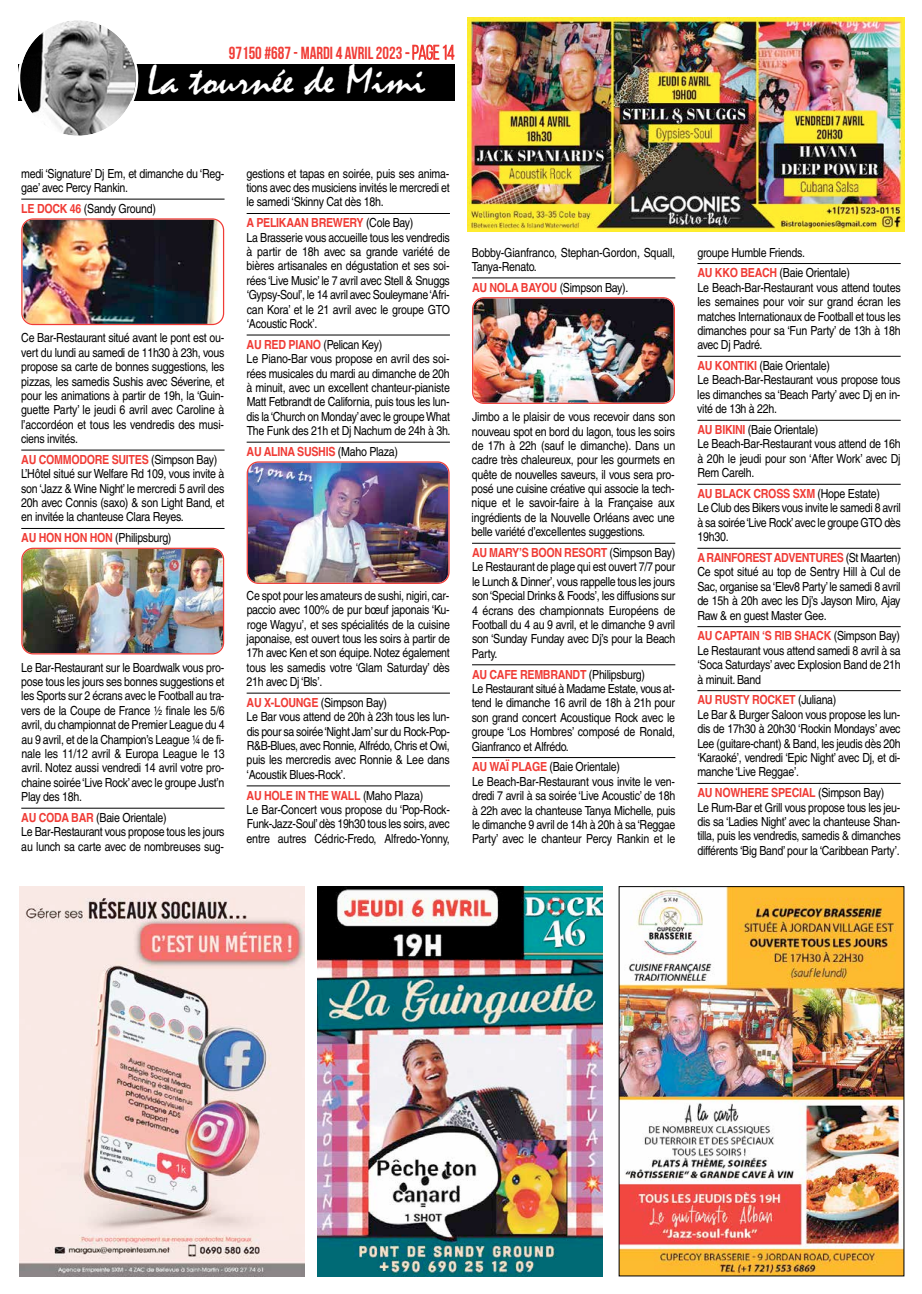
<style>
.page{position:relative;width:922px;height:1294px;background:#fff}
.page>*{position:absolute;margin:0;border:0;box-sizing:border-box;transform-origin:0 0}
.t1{font:42.25px "Mistral";color:#fff;scale:1.07 1}
.t2{font:700 17.5px "Bebas Neue";color:#f03c36;scale:.95 1}
.t3{font:12.5px/14.4px "Helvetica";letter-spacing:-.025em;color:#000;scale:.85 1}
.t4{font:700 12.5px "Helvetica";letter-spacing:-.025em;color:#f03c36;scale:.85 1}
.s1{font-weight:400}
.s2{font-weight:400;font-size:20px}
.s3{font-weight:700;color:#f03c36}
.s4{font-weight:400;color:#000}
</style>
<div class="page">
<hr style="left:21px;top:199px;width:203px;height:1px;background:#000">
<hr style="left:21px;top:450px;width:203px;height:1px;background:#000">
<hr style="left:21px;top:528px;width:203px;height:1px;background:#000">
<hr style="left:21px;top:807px;width:203px;height:1px;background:#000">
<hr style="left:246px;top:213px;width:204px;height:1px;background:#000">
<hr style="left:246px;top:335px;width:204px;height:1px;background:#000">
<hr style="left:246px;top:442px;width:204px;height:1px;background:#000">
<hr style="left:246px;top:692px;width:204px;height:1px;background:#000">
<hr style="left:246px;top:785px;width:204px;height:1px;background:#000">
<hr style="left:472px;top:277px;width:203px;height:1px;background:#000">
<hr style="left:472px;top:543px;width:203px;height:1px;background:#000">
<hr style="left:472px;top:664px;width:203px;height:1px;background:#000">
<hr style="left:472px;top:757px;width:203px;height:1px;background:#000">
<hr style="left:697px;top:263px;width:203px;height:1px;background:#000">
<hr style="left:697px;top:356px;width:203px;height:1px;background:#000">
<hr style="left:697px;top:420px;width:203px;height:1px;background:#000">
<hr style="left:697px;top:484px;width:203px;height:1px;background:#000">
<hr style="left:697px;top:548px;width:203px;height:1px;background:#000">
<hr style="left:697px;top:626px;width:203px;height:1px;background:#000">
<hr style="left:697px;top:690px;width:203px;height:1px;background:#000">
<hr style="left:697px;top:783px;width:203px;height:1px;background:#000">
<img style="left:21px;top:218px;width:203px;height:107px">
<img style="left:21px;top:547px;width:203px;height:107px">
<img style="left:246px;top:461px;width:203px;height:123px">
<img style="left:472px;top:297px;width:202px;height:107px">
<div style="left:18px;top:64px;width:436px;height:36px;background:#000"></div>
<svg style="left:18px;top:20px;width:120px;height:116px"></svg>
<svg style="left:405px;top:45px;width:49px;height:15px"></svg>
<img style="left:19px;top:886px;width:286px;height:390px">
<img style="left:620px;top:888px;width:282px;height:386px">
<img style="left:467px;top:18px;width:437px;height:213px">
<img style="left:317px;top:886px;width:285px;height:390px">
<h2 class="t2" style="left:229px;top:44px;width:239px">97150 #687 - MARDI4 AVRIL2023 <span class="s1">-</span><span class="s2">page14</span></h2>
<h1 class="t1" style="left:147px;top:57px;width:262px">La tournée de Mimi</h1>
<p class="t3" style="left:21px;top:166px;width:240px">medi ‘Signature’ Dj Em, et dimanche du ‘Reg&shy;gae’ avec Percy Rankin.</p>
<p class="t3" style="left:21px;top:201px;width:160px"><span class="s3">LE DOCK 46</span> (Sandy Ground)</p>
<p class="t3" style="left:21px;top:331px;width:241px;text-align:justify">Ce Bar-Restaurant situé avant le pont est ou&shy;vert du lundi au samedi de 11h30 à 23h, vous propose sa carte de bonnes suggestions, les pizzas, les samedis Sushis avec Séverine, et pour les animations à partir de 19h, la ‘Guin&shy;guette Party’ le jeudi 6 avril avec Caroline à l’accordéon et tous les vendredis des musi&shy;ciens invités.</p>
<p class="t3" style="left:21px;top:452px;width:240px"><span class="s3">AU COMMODORE SUITES</span> (Simpson Bay)<br>L’Hôtel situé sur Welfare Rd 109, vous invite à son ‘Jazz &amp; Wine Night’ le mercredi 5 avril des 20h avec Connis (saxo) &amp; son Light Band, et en invitée la chanteuse Clara Reyes.</p>
<p class="t3" style="left:21px;top:530px;width:178px"><span class="s3">AU HON HON HON</span> (Philipsburg)</p>
<p class="t3" style="left:21px;top:660px;width:241px;text-align:justify">Le Bar-Restaurant sur le Boardwalk vous pro&shy;pose tous les jours ses bonnes suggestions et les Sports sur 2 écrans avec le Football au tra&shy;vers de la Coupe de France ½ finale les 5/6 avril, du championnat de Premier League du 4 au 9 avril, et de la Champion’s League ¼ de fi&shy;nale les 11/12 avril &amp; Europa League le 13 avril. Notez aussi vendredi 14 avril votre pro&shy;chaine soirée‘Live Rock’avec le groupe Just’n Play des 18h.</p>
<p class="t3" style="left:21px;top:810px;width:241px"><span class="s3">AU CODA BAR</span> (Baie Orientale)<br>Le Bar-Restaurant vous propose tous les jours au lunch sa carte avec de nombreuses sug-</p>
<p class="t3" style="left:246px;top:166px;width:240px;text-align:justify">gestions et tapas en soirée, puis ses anima&shy;tions avec des musiciens invités le mercredi et le samedi ‘Skinny Cat dès 18h.</p>
<p class="t3" style="left:246px;top:216px;width:241px"><span class="s3">A PELIKAAN BREWERY</span> (Cole Bay)<br>La Brasserie vous accueille tous les vendredis à partir de 18h avec sa grande variété de bières artisanales en dégustation et ses soi&shy;rées ‘Live Music’ le 7 avril avec Stell &amp; Snuggs ‘Gypsy-Soul’, le 14 avril avec Souleymane‘Afri&shy;can Kora’ et le 21 avril avec le groupe GTO ‘Acoustic Rock’.</p>
<p class="t3" style="left:246px;top:337px;width:241px"><span class="s3">AU RED PIANO</span> (Pelican Key)<br>Le Piano-Bar vous propose en avril des soi&shy;rées musicales du mardi au dimanche de 20h à minuit, avec un excellent chanteur-pianiste Matt Fetbrandt de California, puis tous les lun&shy;dis la‘Church on Monday’avec le groupe What The Funk des 21h et Dj Nachum de 24h à 3h.</p>
<p class="t4" style="left:246px;top:441px;width:180px">AU ALINA SUSHIS <span class="s4">(Maho Plaza)</span></p>
<p class="t3" style="left:246px;top:588px;width:241px;text-align:justify">Ce spot pour les amateurs de sushi, nigiri, car&shy;paccio avec 100% de pur bœuf japonais ‘Ku&shy;roge Wagyu’, et ses spécialités de la cuisine japonaise, est ouvert tous les soirs à partir de 17h avec Ken et son équipe. Notez également tous les samedis votre ‘Glam Saturday’ dès 21h avec Dj ‘Bls’.</p>
<p class="t3" style="left:246px;top:695px;width:241px"><span class="s3">AU X-LOUNGE</span> (Simpson Bay)<br>Le Bar vous attend de 20h à 23h tous les lun&shy;dis pour sa soirée‘Night Jam’sur du Rock-Pop-R&amp;B-Blues, avec Ronnie, Alfrédo, Chris et Owi, puis les mercredis avec Ronnie &amp; Lee dans ‘Acoustik Blues-Rock’.</p>
<p class="t3" style="left:246px;top:788px;width:241px"><span class="s3">AU HOLE IN THE WALL</span> (Maho Plaza)<br>Le Bar-Concert vous propose du ‘Pop-Rock-Funk-Jazz-Soul’dès 19h30 tous les soirs, avec entre autres Cédric-Fredo, Alfredo-Yonny,</p>
<p class="t3" style="left:472px;top:245px;width:240px">Bobby-Gianfranco, Stephan-Gordon, Squall,<br>Tanya-Renato.</p>
<p class="t3" style="left:472px;top:280px;width:185px"><span class="s3">AU NOLA BAYOU</span> (Simpson Bay).</p>
<p class="t3" style="left:471px;top:409px;width:241px;text-align:justify">Jimbo a le plaisir de vous recevoir dans son nouveau spot en bord du lagon, tous les soirs de 17h à 22h (sauf le dimanche). Dans un cadre très chaleureux, pour les gourmets en quête de nouvelles saveurs, il vous sera pro&shy;posé une cuisine créative qui associe la tech&shy;nique et le savoir-faire à la Française aux ingrédients de la Nouvelle Orléans avec une belle variété d’excellentes suggestions.</p>
<p class="t3" style="left:472px;top:545px;width:241px;text-align:justify"><span class="s3">AU MARY’S BOON RESORT</span> (Simpson Bay)<br>Le Restaurant de plage qui est ouvert 7/7 pour le Lunch &amp; Dinner’, vous rappelle tous les jours son‘Special Drinks &amp; Foods’, les diffusions sur 4 écrans des championnats Européens de Football du 4 au 9 avril, et le dimanche 9 avril son ‘Sunday Funday avec Dj’s pour la Beach Party.</p>
<p class="t3" style="left:471px;top:667px;width:241px"><span class="s3">AU CAFE REMBRANDT</span> (Philipsburg)<br>Le Restaurant situé à Madame Estate, vous at&shy;tend le dimanche 16 avril de 18h à 21h pour son grand concert Acoustique Rock avec le groupe ‘Los Hombres’ composé de Ronald, Gianfranco et Alfrédo.</p>
<p class="t3" style="left:472px;top:759px;width:241px"><span class="s3">AU WAÏ PLAGE</span> (Baie Orientale)<br>Le Beach-Bar-Restaurant vous invite le ven&shy;dredi 7 avril à sa soirée ‘Live Acoustic’ de 18h à 22h avec la chanteuse Tanya Michelle, puis le dimanche 9 avril de 14h à 20h à sa ‘Reggae Party’ avec le chanteur Percy Rankin et le</p>
<p class="t3" style="left:697px;top:242px;width:181px;line-height:20.9px">groupe Humble Friends.<br><span class="s3">AU KKO BEACH</span> (Baie Orientale)</p>
<p class="t3" style="left:697px;top:280px;width:241px;text-align:justify">Le Beach-Bar-Restaurant vous attend toutes les semaines pour voir sur grand écran les matches Internationaux de Football et tous les dimanches pour sa ‘Fun Party’ de 13h à 18h avec Dj Padré.</p>
<p class="t3" style="left:697px;top:358px;width:240px"><span class="s3">AU KONTIKI</span> (Baie Orientale)<br>Le Beach-Bar-Restaurant vous propose tous les dimanches sa ‘Beach Party’ avec Dj en in&shy;vité de 13h à 22h.</p>
<p class="t3" style="left:697px;top:422px;width:241px"><span class="s3">AU BIKINI</span> (Baie Orientale)<br>Le Beach-Bar-Restaurant vous attend de 16h à 20h le jeudi pour son ‘After Work’ avec Dj<br>Rem Carelh.</p>
<p class="t3" style="left:697px;top:486px;width:241px"><span class="s3">AU BLACK CROSS SXM</span> (Hope Estate)<br>Le Club des Bikers vous invite le samedi 8 avril à sa soirée‘Live Rock’avec le groupe GTO dès<br>19h30.</p>
<p class="t3" style="left:697px;top:550px;width:241px;text-align:justify"><span class="s3">A RAINFOREST ADVENTURES</span> (St Maarten)<br>Ce spot situé au top de Sentry Hill à Cul de Sac, organise sa ‘Elev8 Party’ le samedi 8 avril de 15h à 20h avec les Dj’s Jayson Miro, Ajay Raw &amp; en guest Master Gee.</p>
<p class="t3" style="left:697px;top:629px;width:241px;text-align:justify"><span class="s3">AU CAPTAIN ‘S RIB SHACK</span> (Simpson Bay)<br>Le Restaurant vous attend samedi 8 avril à sa ‘Soca Saturdays’ avec Explosion Band de 21h à minuit. Band</p>
<p class="t3" style="left:697px;top:693px;width:241px"><span class="s3">AU RUSTY ROCKET</span> (Juliana)<br>Le Bar &amp; Burger Saloon vous propose les lun&shy;dis de 17h30 à 20h30 ‘Rockin Mondays’ avec Lee (guitare-chant) &amp; Band, les jeudis dès 20h ‘Karaoké’, vendredi ‘Epic Night’ avec Dj, et di&shy;manche ‘Live Reggae’.</p>
<p class="t3" style="left:697px;top:785px;width:240px"><span class="s3">AU NOWHERE SPECIAL</span> (Simpson Bay)<br>Le Rum-Bar et Grill vous propose tous les jeu&shy;dis sa ‘Ladies Night’ avec la chanteuse Shan&shy;tilla, puis les vendredis, samedis &amp; dimanches différents ‘Big Band’ pour la ‘Caribbean Party’.</p>
</div>
